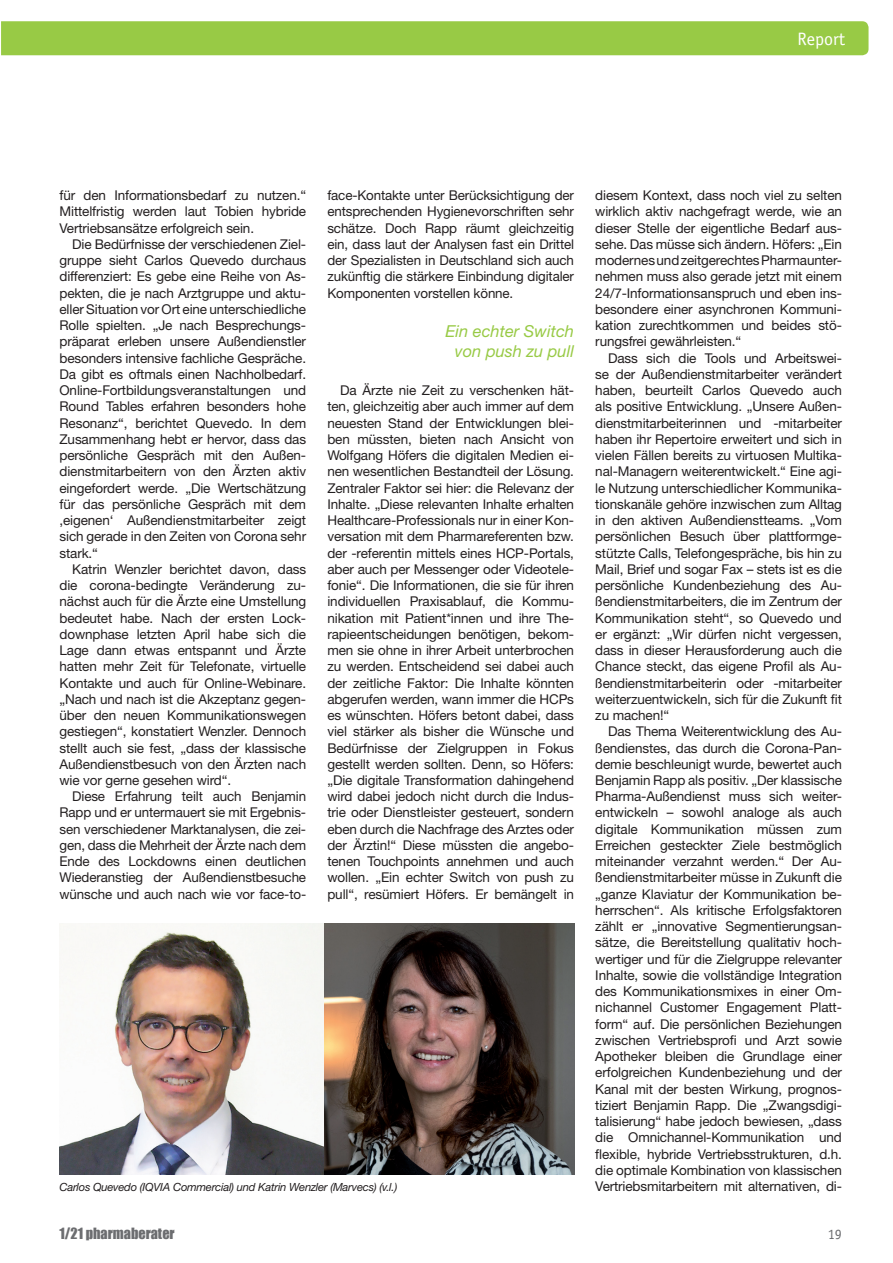
<style>
.page{position:relative;width:893px;height:1263px;background:#fff}
.page>*{position:absolute;margin:0;border:0;box-sizing:border-box;transform-origin:0 0}
.t1{font:18px "Officina Sans";color:#fff}
.pb_Zwischenüberschri{font:italic 16.5px/19.8px "Helvetica Neue LT Std";color:#98ca45;text-align:center}
.t2{font:14.25px "Impact";color:#6c6d70}
.t3{font:14.25px "Officina Sans";color:#6c6d70}
._01_Fließtext{font:13.5px/16.2px "Helvetica Neue LT Std";letter-spacing:-.01em;color:#231f20;text-align:justify}
.in_Bildunterschrift{font:italic 11.25px "Helvetica Neue LT Std";letter-spacing:-.02em;color:#231f20}
</style>
<div class="page">
<div style="left:1px;top:21px;width:867px;height:34px;background:#98ca45"></div>
<img style="left:323px;top:923px;width:251px;height:251px">
<img style="left:60px;top:923px;width:263px;height:251px">
<p class="t1" style="left:797px;top:28px;width:49px">Report</p>
<p class="_01_Fließtext" style="left:60px;top:187px;width:248px">für den Informationsbedarf zu nutzen.“ Mittelfristig werden laut Tobien hybride Vertriebsansätze erfolgreich sein.</p>
<p class="_01_Fließtext" style="left:60px;top:236px;width:248px;text-indent:13px">Die Bedürfnisse der verschiedenen Ziel&shy;gruppe sieht Carlos Quevedo durchaus differenziert: Es gebe eine Reihe von As&shy;pekten, die je nach Arztgruppe und aktu&shy;eller Situation vor Ort eine unterschiedliche Rolle spielten. „Je nach Besprechungs&shy;präparat erleben unsere Außendienstler besonders intensive fachliche Gespräche.<br>Da gibt es oftmals einen Nachholbedarf.<br>Online-Fortbildungsveranstaltungen und Round Tables erfahren besonders hohe Resonanz“, berichtet Quevedo. In dem Zusammenhang hebt er hervor, dass das persönliche Gespräch mit den Außen&shy;dienstmitarbeitern von den Ärzten aktiv eingefordert werde. „Die Wertschätzung für das persönliche Gespräch mit dem ‚eigenen‘ Außendienstmitarbeiter zeigt sich gerade in den Zeiten von Corona sehr stark.“</p>
<p class="_01_Fließtext" style="left:60px;top:561px;width:248px;text-indent:13px">Katrin Wenzler berichtet davon, dass die corona-bedingte Veränderung zu&shy;nächst auch für die Ärzte eine Umstellung bedeutet habe. Nach der ersten Lock&shy;downphase letzten April habe sich die Lage dann etwas entspannt und Ärzte hatten mehr Zeit für Telefonate, virtuelle Kontakte und auch für Online-Webinare. „Nach und nach ist die Akzeptanz gegen&shy;über den neuen Kommunikationswegen gestiegen“, konstatiert Wenzler. Dennoch stellt auch sie fest, „dass der klassische Außendienstbesuch von den Ärzten nach wie vor gerne gesehen wird“.</p>
<p class="_01_Fließtext" style="left:60px;top:788px;width:248px;text-indent:13px">Diese Erfahrung teilt auch Benjamin Rapp und er untermauert sie mit Ergebnis&shy;sen verschiedener Marktanalysen, die zei&shy;gen, dass die Mehrheit der Ärzte nach dem Ende des Lockdowns einen deutlichen Wiederanstieg der Außendienstbesuche wünsche und auch nach wie vor face-to-</p>
<p class="_01_Fließtext" style="left:327px;top:187px;width:248px">face-Kontakte unter Berücksichtigung der entsprechenden Hygienevorschriften sehr schätze. Doch Rapp räumt gleichzeitig ein, dass laut der Analysen fast ein Drittel der Spezialisten in Deutschland sich auch zukünftig die stärkere Einbindung digitaler Komponenten vorstellen könne.</p>
<p class="pb_Zwischenüberschri" style="left:445px;top:321px;width:130px">Ein echter Switch von push zu pull</p>
<p class="_01_Fließtext" style="left:327px;top:382px;width:248px;text-indent:13px">Da Ärzte nie Zeit zu verschenken hät&shy;ten, gleichzeitig aber auch immer auf dem neuesten Stand der Entwicklungen blei&shy;ben müssten, bieten nach Ansicht von Wolfgang Höfers die digitalen Medien ei&shy;nen wesentlichen Bestandteil der Lösung.<br>Zentraler Faktor sei hier: die Relevanz der Inhalte. „Diese relevanten Inhalte erhalten Healthcare-Professionals nur in einer Kon&shy;versation mit dem Pharmareferenten bzw. der -referentin mittels eines HCP-Portals, aber auch per Messenger oder Videotele&shy;fonie“. Die Informationen, die sie für ihren individuellen Praxisablauf, die Kommu&shy;nikation mit Patient*innen und ihre The&shy;rapieentscheidungen benötigen, bekom&shy;men sie ohne in ihrer Arbeit unterbrochen zu werden. Entscheidend sei dabei auch der zeitliche Faktor: Die Inhalte könnten abgerufen werden, wann immer die HCPs es wünschten. Höfers betont dabei, dass viel stärker als bisher die Wünsche und Bedürfnisse der Zielgruppen in Fokus gestellt werden sollten. Denn, so Höfers: „Die digitale Transformation dahingehend wird dabei jedoch nicht durch die Indus&shy;trie oder Dienstleister gesteuert, sondern eben durch die Nachfrage des Arztes oder der Ärztin!“ Diese müssten die angebo&shy;tenen Touchpoints annehmen und auch wollen. „Ein echter Switch von push zu pull“, resümiert Höfers. Er bemängelt in</p>
<p class="_01_Fließtext" style="left:595px;top:187px;width:248px">diesem Kontext, dass noch viel zu selten wirklich aktiv nachgefragt werde, wie an dieser Stelle der eigentliche Bedarf aus&shy;sehe. Das müsse sich ändern. Höfers: „Ein modernes und zeitgerechtes Pharmaunter&shy;nehmen muss also gerade jetzt mit einem 24/7-Informationsanspruch und eben ins&shy;besondere einer asynchronen Kommuni&shy;kation zurechtkommen und beides stö&shy;rungsfrei gewährleisten.“</p>
<p class="_01_Fließtext" style="left:595px;top:350px;width:248px;text-indent:13px">Dass sich die Tools und Arbeitswei&shy;se der Außendienstmitarbeiter verändert haben, beurteilt Carlos Quevedo auch als positive Entwicklung. „Unsere Außen&shy;dienstmitarbeiterinnen und -mitarbeiter haben ihr Repertoire erweitert und sich in vielen Fällen bereits zu virtuosen Multika&shy;nal-Managern weiterentwickelt.“ Eine agi&shy;le Nutzung unterschiedlicher Kommunika&shy;tionskanäle gehöre inzwischen zum Alltag in den aktiven Außendienstteams. „Vom persönlichen Besuch über plattformge&shy;stützte Calls, Telefongespräche, bis hin zu Mail, Brief und sogar Fax – stets ist es die persönliche Kundenbeziehung des Au&shy;ßendienstmitarbeiters, die im Zentrum der Kommunikation steht“, so Quevedo und er ergänzt: „Wir dürfen nicht vergessen, dass in dieser Herausforderung auch die Chance steckt, das eigene Profil als Au&shy;ßendienstmitarbeiterin oder -mitarbeiter weiterzuentwickeln, sich für die Zukunft fit zu machen!“</p>
<p class="_01_Fließtext" style="left:595px;top:723px;width:248px;text-indent:13px">Das Thema Weiterentwicklung des Au&shy;ßendienstes, das durch die Corona-Pan&shy;demie beschleunigt wurde, bewertet auch Benjamin Rapp als positiv. „Der klassische Pharma-Außendienst muss sich weiter&shy;entwickeln – sowohl analoge als auch digitale Kommunikation müssen zum Erreichen gesteckter Ziele bestmöglich miteinander verzahnt werden.“ Der Au&shy;ßendienstmitarbeiter müsse in Zukunft die „ganze Klaviatur der Kommunikation be&shy;herrschen“. Als kritische Erfolgsfaktoren zählt er „innovative Segmentierungsan&shy;sätze, die Bereitstellung qualitativ hoch&shy;wertiger und für die Zielgruppe relevanter Inhalte, sowie die vollständige Integration des Kommunikationsmixes in einer Om&shy;nichannel Customer Engagement Platt&shy;form“ auf. Die persönlichen Beziehungen zwischen Vertriebsprofi und Arzt sowie Apotheker bleiben die Grundlage einer erfolgreichen Kundenbeziehung und der Kanal mit der besten Wirkung, prognos&shy;tiziert Benjamin Rapp. Die „Zwangsdigi&shy;talisierung“ habe jedoch bewiesen, „dass die Omnichannel-Kommunikation und flexible, hybride Vertriebsstrukturen, d.h. die optimale Kombination von klassischen</p>
<p class="in_Bildunterschrift" style="left:60px;top:1180px;width:339px">Carlos Quevedo (IQVIA Commercial) und Katrin Wenzler (Marvecs) (v.l.)</p>
<p class="_01_Fließtext" style="left:595px;top:1178px;width:248px">Vertriebsmitarbeitern mit alternativen, di-</p>
<p class="t2" style="left:60px;top:1223px;width:117px">1/21 pharmaberater</p>
<p class="t3" style="left:828px;top:1226px;width:16px">19</p>
</div>
